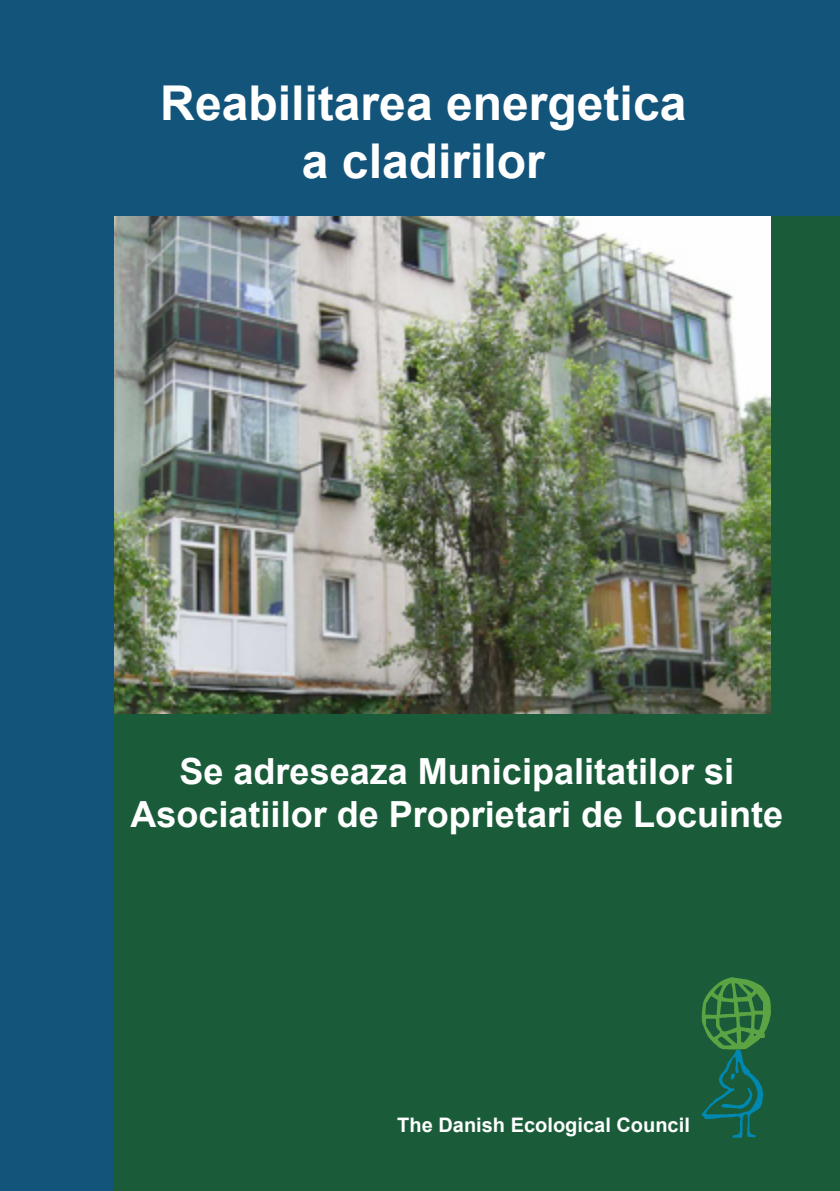
<style>
.page{position:relative;width:840px;height:1191px;background:#fff}
.page>*{position:absolute;margin:0;border:0;box-sizing:border-box;transform-origin:0 0}
.t1{font:700 48px/57.6px "Arial";color:#fff;text-align:center}
.t2{font:700 36px/43.2px "Arial";color:#fff;text-align:center}
.t3{font:700 20px "Arial";color:#fff}
</style>
<div class="page">
<div style="left:0;top:215px;width:839px;height:976px;background:#1a5c3a"></div>
<div style="left:0;top:0;width:839px;height:215px;background:#13547a"></div>
<div style="left:0;top:215px;width:113px;height:976px;background:#13547a"></div>
<img style="left:114px;top:216px;width:656px;height:497px">
<svg style="left:701px;top:977px;width:69px;height:161px"></svg>
<h1 class="t1" style="left:160px;top:76px;width:527px">Reabilitarea energetica a cladirilor</h1>
<p class="t2" style="left:130px;top:751px;width:654px">Se adreseaza Municipalitatilor si<br>Asociatiilor de Proprietari de Locuinte</p>
<p class="t3" style="left:397px;top:1112px;width:294px">The Danish Ecological Council</p>
</div>
